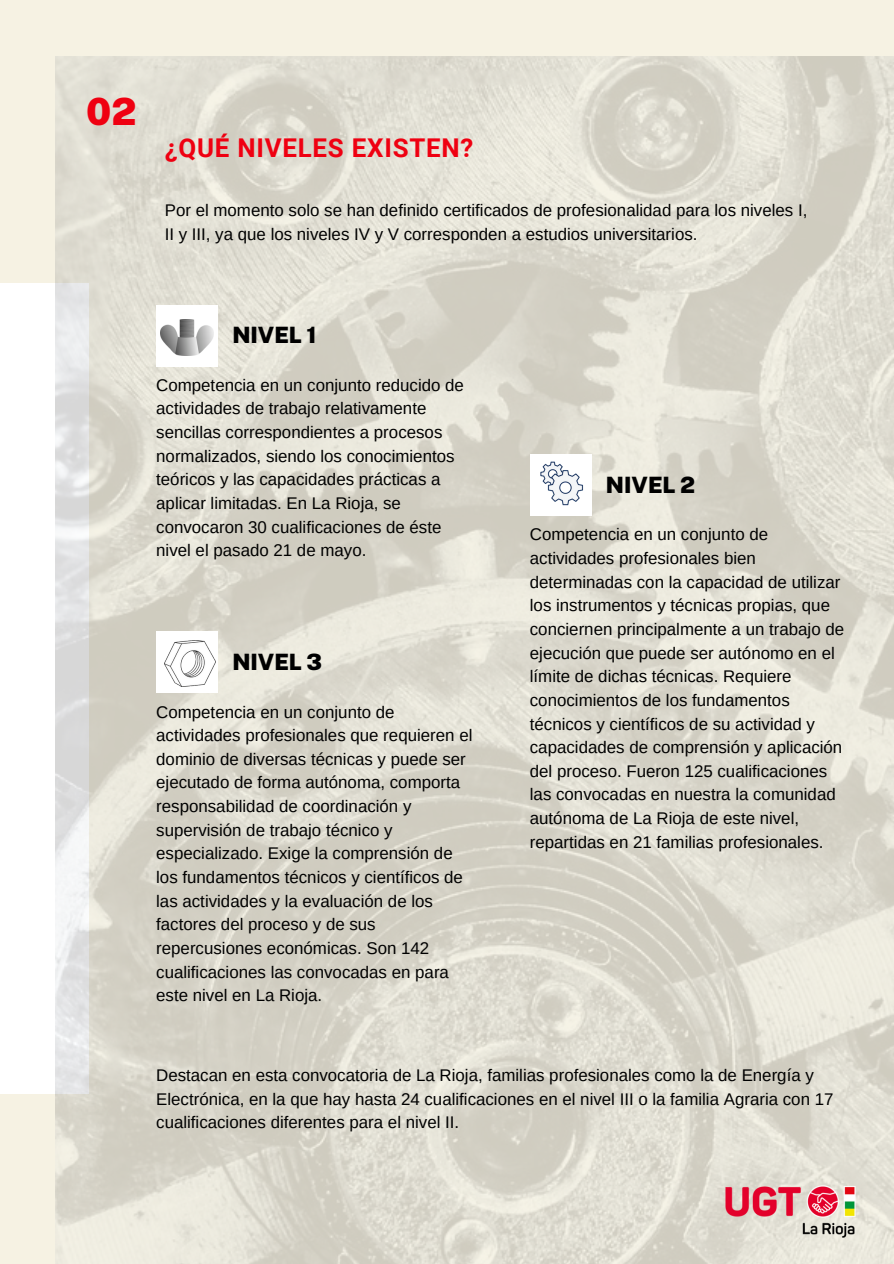
<style>
.page{position:relative;width:894px;height:1264px;background:#fff}
.page>*{position:absolute;margin:0;border:0;box-sizing:border-box;transform-origin:0 0}
.t1{font:900 37.5px "Public Sans";color:#ef0011}
.t2{font:700 25.8px "Roboto";letter-spacing:.03em;color:#ef0011}
.t3{font:900 22.5px "Public Sans";color:#000}
.t4{font:16.8px/23.7px "Arimo";color:#000}
</style>
<div class="page">
<div style="left:0;top:0;width:893px;height:1263px;background:#f6f2e3"></div>
<div style="left:0;top:283px;width:89px;height:810px;background:#fff"></div>
<img style="left:56px;top:56px;width:837px;height:1207px">
<div style="left:156px;top:305px;width:61px;height:61px;background:#fff"></div>
<div style="left:529px;top:454px;width:62px;height:62px;background:#fff"></div>
<div style="left:156px;top:631px;width:61px;height:62px;background:#fff"></div>
<img style="left:160px;top:319px;width:53px;height:36px">
<img style="left:540px;top:461px;width:43px;height:45px">
<img style="left:165px;top:641px;width:50px;height:45px">
<img style="left:677px;top:1159px;width:216px;height:103px">
<p class="t1" style="left:86px;top:89px;width:52px">02</p>
<h2 class="t2" style="left:165px;top:133px;width:310px">¿QUÉ NIVELES EXISTEN?</h2>
<p class="t4" style="left:165px;top:199px;width:644px">Por el momento solo se han definido certificados de profesionalidad para los niveles I,<br>II y III, ya que los niveles IV y V corresponden a estudios universitarios.</p>
<p class="t3" style="left:232px;top:322px;width:86px">NIVEL 1</p>
<p class="t4" style="left:156px;top:373px;width:309px">Competencia en un conjunto reducido de actividades de trabajo relativamente sencillas correspondientes a procesos normalizados, siendo los conocimientos teóricos y las capacidades prácticas a aplicar limitadas. En La Rioja, se convocaron 30 cualificaciones de éste nivel el pasado 21 de mayo.</p>
<h2 class="t3" style="left:232px;top:648px;width:91px">NIVEL 3</h2>
<p class="t4" style="left:156px;top:700px;width:317px">Competencia en un conjunto de actividades profesionales que requieren el dominio de diversas técnicas y puede ser ejecutado de forma autónoma, comporta responsabilidad de coordinación y supervisión de trabajo técnico y especializado. Exige la comprensión de los fundamentos técnicos y científicos de las actividades y la evaluación de los factores del proceso y de sus repercusiones económicas. Son 142 cualificaciones las convocadas en para este nivel en La Rioja.</p>
<h1 class="t3" style="left:605px;top:471px;width:91px">NIVEL 2</h1>
<p class="t4" style="left:529px;top:523px;width:316px">Competencia en un conjunto de actividades profesionales bien determinadas con la capacidad de utilizar los instrumentos y técnicas propias, que conciernen principalmente a un trabajo de ejecución que puede ser autónomo en el límite de dichas técnicas. Requiere conocimientos de los fundamentos técnicos y científicos de su actividad y capacidades de comprensión y aplicación del proceso. Fueron 125 cualificaciones las convocadas en nuestra la comunidad autónoma de La Rioja de este nivel, repartidas en 21 familias profesionales.</p>
<p class="t4" style="left:156px;top:1063px;width:678px">Destacan en esta convocatoria de La Rioja, familias profesionales como la de Energía y<br>Electrónica, en la que hay hasta 24 cualificaciones en el nivel III o la familia Agraria con 17 cualificaciones diferentes para el nivel II.</p>
</div>
